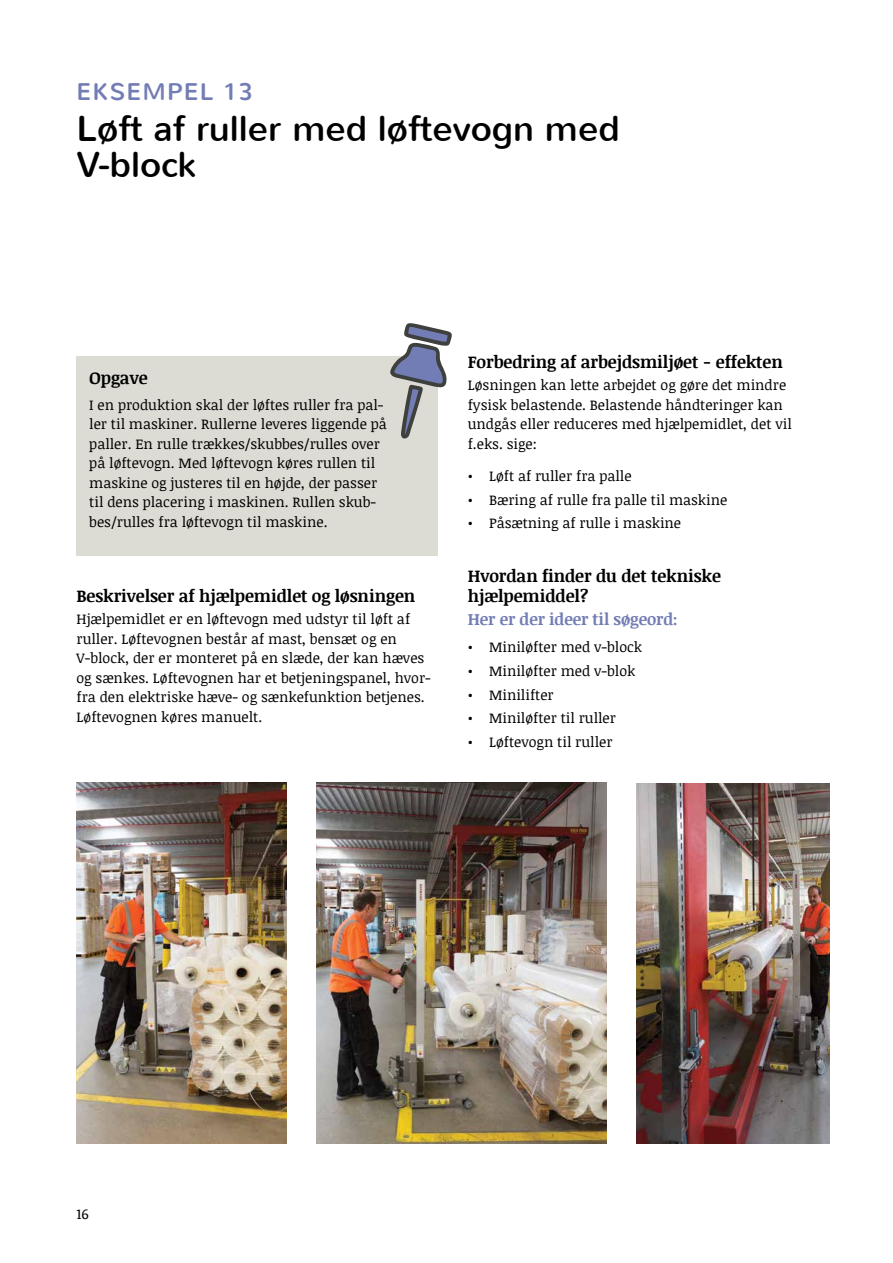
<style>
.page{position:relative;width:893px;height:1263px;background:#fff}
.page>*{position:absolute;margin:0;border:0;box-sizing:border-box;transform-origin:0 0}
.t1{font:36px/36px "Nunito";color:#000}
.t2{font:24px "Nunito";letter-spacing:.05em;color:#737db5}
.t3{font:700 17.25px/19.5px "Noticia Text";letter-spacing:-.005em;color:#000}
.t4{font:700 16.5px "Noticia Text";letter-spacing:-.005em;color:#737db5}
.t5{font:14.25px/19.5px "Noticia Text";color:#000}
</style>
<div class="page">
<img style="left:77px;top:782px;width:210px;height:362px">
<div style="left:77px;top:356px;width:361px;height:200px;background:#dddcd4"></div>
<img style="left:636px;top:783px;width:193px;height:361px">
<svg style="left:390px;top:323px;width:62px;height:116px"></svg>
<img style="left:317px;top:782px;width:290px;height:362px">
<h2 class="t2" style="left:77px;top:77px;width:177px">EKSEMPEL 13</h2>
<h1 class="t1" style="left:77px;top:111px;width:544px">Løft af ruller med løftevogn med<br>V-block</h1>
<p class="t3" style="left:89px;top:368px;width:60px">Opgave</p>
<p class="t5" style="left:89px;top:394px;width:299px">I en produktion skal der løftes ruller fra pal&shy;ler til maskiner. Rullerne leveres liggende på paller. En rulle trækkes/skubbes/rulles over på løftevogn. Med løftevogn køres rullen til maskine og justeres til en højde, der passer til dens placering i maskinen. Rullen skub&shy;bes/rulles fra løftevogn til maskine.</p>
<p class="t3" style="left:77px;top:585px;width:340px">Beskrivelser af hjælpemidlet og løsningen</p>
<p class="t5" style="left:77px;top:609px;width:356px">Hjælpemidlet er en løftevogn med udstyr til løft af ruller. Løftevognen består af mast, bensæt og en V-block, der er monteret på en slæde, der kan hæves og sænkes. Løftevognen har et betjeningspanel, hvor&shy;fra den elektriske hæve- og sænkefunktion betjenes.<br>Løftevognen køres manuelt.</p>
<p class="t3" style="left:468px;top:351px;width:317px">Forbedring af arbejdsmiljøet - effekten</p>
<p class="t5" style="left:468px;top:375px;width:326px">Løsningen kan lette arbejdet og gøre det mindre fysisk belastende. Belastende håndteringer kan undgås eller reduceres med hjælpemidlet, det vil f.eks. sige:</p>
<p class="t5" style="left:468px;top:466px;width:165px">• Løft af ruller fra palle</p>
<p class="t5" style="left:468px;top:489px;width:261px">• Bæring af rulle fra palle til maskine</p>
<p class="t5" style="left:468px;top:513px;width:215px">• Påsætning af rulle i maskine</p>
<p class="t3" style="left:468px;top:565px;width:255px">Hvordan finder du det tekniske hjælpemiddel?</p>
<p class="t4" style="left:468px;top:608px;width:211px">Her er der ideer til søgeord:</p>
<p class="t5" style="left:468px;top:637px;width:176px">• Miniløfter med v-block</p>
<p class="t5" style="left:468px;top:661px;width:169px">• Miniløfter med v-blok</p>
<p class="t5" style="left:468px;top:684px;width:87px">• Minilifter</p>
<p class="t5" style="left:468px;top:708px;width:150px">• Miniløfter til ruller</p>
<p class="t5" style="left:468px;top:732px;width:146px">• Løftevogn til ruller</p>
<p class="t5" style="left:77px;top:1203px;width:14px">16</p>
</div>
